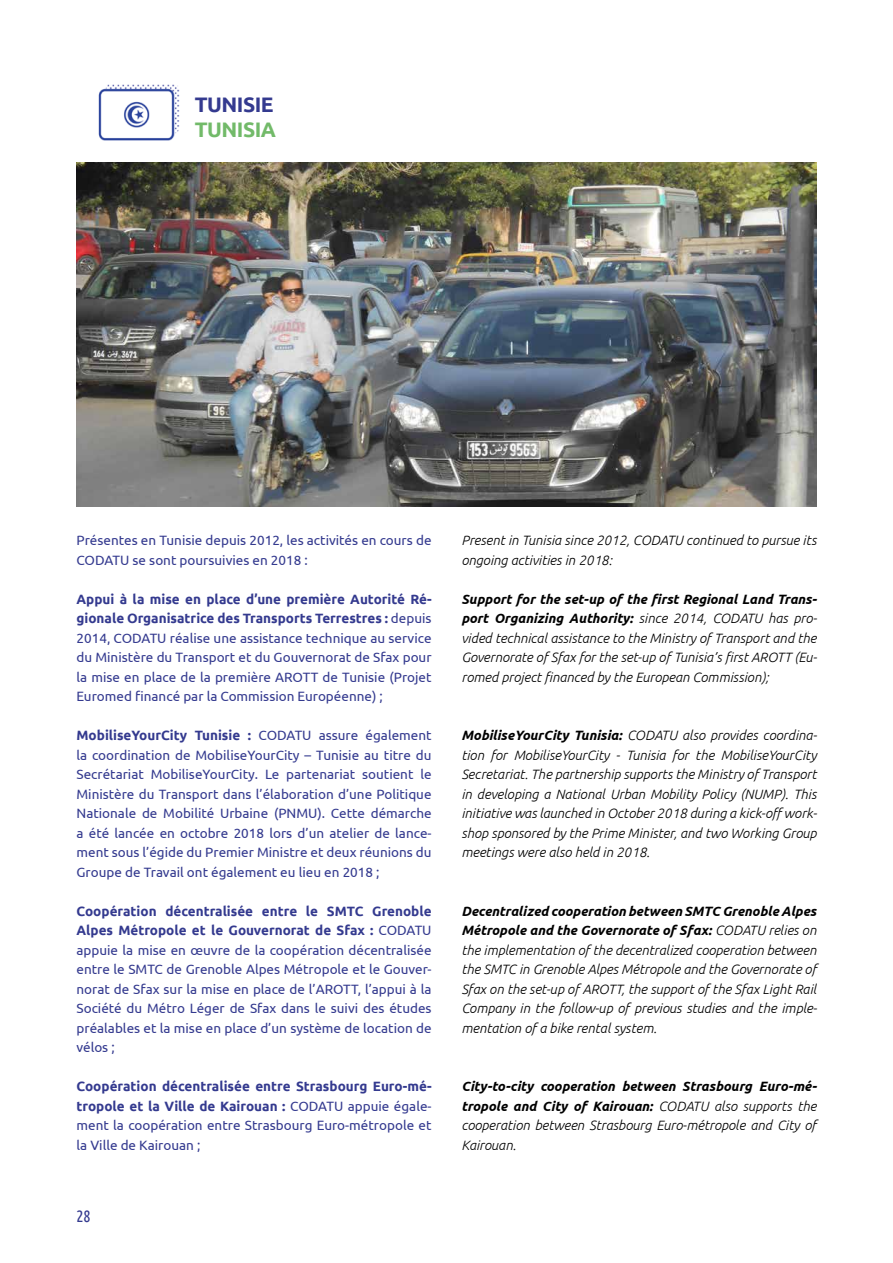
<style>
.page{position:relative;width:893px;height:1263px;background:#fff}
.page>*{position:absolute;margin:0;border:0;box-sizing:border-box;transform-origin:0 0}
.t1{font:700 21px "Ubuntu";letter-spacing:-.025em;color:#343a8f}
.t2{font:700 21px "Ubuntu";letter-spacing:-.025em;color:#72ba69}
.t3{font:16.5px "Ubuntu Condensed";color:#343a8f}
.t4{font:13.5px/19.5px "Ubuntu";color:#343a8f;text-align:justify}
.t5{font:italic 300 13.5px/19.5px "Ubuntu";color:#000;text-align:justify}
.s1{font-weight:700}
</style>
<div class="page">
<img style="left:98px;top:84px;width:82px;height:57px">
<img style="left:77px;top:163px;width:739px;height:343px">
<h1 class="t1" style="left:195px;top:92px;width:80px">TUNISIE</h1>
<h1 class="t2" style="left:195px;top:117px;width:83px">TUNISIA</h1>
<p class="t4" style="left:77px;top:530px;width:357px">Présentes en Tunisie depuis 2012, les activités en cours de<br>CODATU se sont poursuivies en 2018 :</p>
<p class="t4" style="left:77px;top:589px;width:357px"><span class="s1">Appui à la mise en place d’une première Autorité Ré&shy;gionale Organisatrice des Transports Terrestres :</span> depuis 2014, CODATU réalise une assistance technique au service du Ministère du Transport et du Gouvernorat de Sfax pour la mise en place de la première AROTT de Tunisie (Projet Euromed financé par la Commission Européenne) ;</p>
<p class="t4" style="left:77px;top:725px;width:357px"><span class="s1">MobiliseYourCity Tunisie :</span> CODATU assure également la coordination de MobiliseYourCity – Tunisie au titre du Secrétariat MobiliseYourCity. Le partenariat soutient le Ministère du Transport dans l’élaboration d’une Politique Nationale de Mobilité Urbaine (PNMU). Cette démarche a été lancée en octobre 2018 lors d’un atelier de lance&shy;ment sous l’égide du Premier Ministre et deux réunions du Groupe de Travail ont également eu lieu en 2018 ;</p>
<p class="t4" style="left:77px;top:901px;width:357px"><span class="s1">Coopération décentralisée entre le SMTC Grenoble Alpes Métropole et le Gouvernorat de Sfax :</span> CODATU appuie la mise en œuvre de la coopération décentralisée entre le SMTC de Grenoble Alpes Métropole et le Gouver&shy;norat de Sfax sur la mise en place de l’AROTT, l’appui à la Société du Métro Léger de Sfax dans le suivi des études préalables et la mise en place d’un système de location de vélos ;</p>
<p class="t4" style="left:77px;top:1076px;width:357px"><span class="s1">Coopération décentralisée entre Strasbourg Euro-mé&shy;tropole et la Ville de Kairouan :</span> CODATU appuie égale&shy;ment la coopération entre Strasbourg Euro-métropole et la Ville de Kairouan ;</p>
<p class="t3" style="left:77px;top:1205px;width:16px">28</p>
<p class="t5" style="left:461px;top:530px;width:357px">Present in Tunisia since 2012, CODATU continued to pursue its ongoing activities in 2018:</p>
<p class="t5" style="left:461px;top:589px;width:357px"><span class="s1">Support for the set-up of the first Regional Land Trans&shy;port Organizing Authority:</span> since 2014, CODATU has pro&shy;vided technical assistance to the Ministry of Transport and the Governorate of Sfax for the set-up of Tunisia’s first AROTT (Eu&shy;romed project financed by the European Commission);</p>
<p class="t5" style="left:461px;top:725px;width:357px"><span class="s1">MobiliseYourCity Tunisia:</span> CODATU also provides coordina&shy;tion for MobiliseYourCity - Tunisia for the MobiliseYourCity Secretariat. The partnership supports the Ministry of Transport in developing a National Urban Mobility Policy (NUMP). This initiative was launched in October 2018 during a kick-off work&shy;shop sponsored by the Prime Minister, and two Working Group meetings were also held in 2018.</p>
<p class="t5" style="left:461px;top:901px;width:357px"><span class="s1">Decentralized cooperation between SMTC Grenoble Alpes Métropole and the Governorate of Sfax:</span> CODATU relies on the implementation of the decentralized cooperation between the SMTC in Grenoble Alpes Métropole and the Governorate of Sfax on the set-up of AROTT, the support of the Sfax Light Rail Company in the follow-up of previous studies and the imple&shy;mentation of a bike rental system.</p>
<p class="t5" style="left:461px;top:1076px;width:357px"><span class="s1">City-to-city cooperation between Strasbourg Euro-mé&shy;tropole and City of Kairouan:</span> CODATU also supports the cooperation between Strasbourg Euro-métropole and City of Kairouan.</p>
</div>
